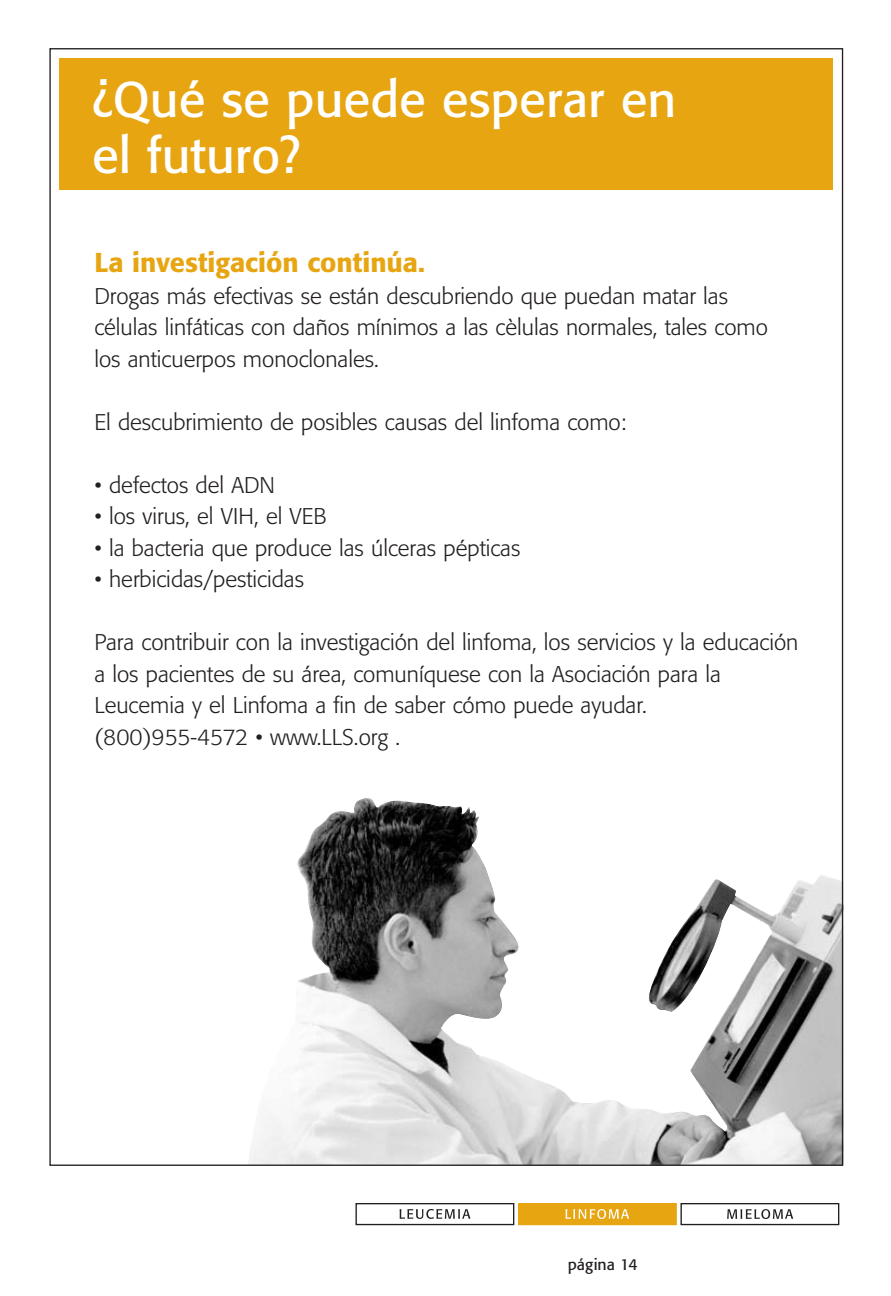
<style>
.page{position:relative;width:891px;height:1296px;background:#fff}
.page>*{position:absolute;margin:0;border:0;box-sizing:border-box;transform-origin:0 0}
.t1{font:49.5px/56.2px "Formata";color:#fff}
.t2{font:500 27px "Formata";color:#e7a512}
.t3{font:300 22.5px/31.5px "Formata";color:#231f20}
.t4{font:15.75px "Formata";color:#231f20}
</style>
<div class="page">
<div style="left:59px;top:58px;width:774px;height:132px;background:#e7a512"></div>
<div style="left:356px;top:1203px;width:158px;height:22px;border:1px solid #231f20"></div>
<div style="left:519px;top:1204px;width:157px;height:21px;background:#e7a512"></div>
<div style="left:518px;top:1203px;width:159px;height:22px;border:1px solid #e7a512"></div>
<div style="left:680px;top:1203px;width:159px;height:22px;border:1px solid #231f20"></div>
<svg style="left:400px;top:1209px;width:70px;height:10px"></svg>
<svg style="left:727px;top:1209px;width:66px;height:10px"></svg>
<svg style="left:566px;top:1209px;width:63px;height:10px"></svg>
<img style="left:249px;top:798px;width:592px;height:366px">
<h1 class="t1" style="left:92px;top:76px;width:586px">¿Qué se puede esperar en el futuro?</h1>
<p class="t2" style="left:94px;top:251px;width:332px">La investigación continúa.</p>
<p class="t3" style="left:94px;top:282px;width:675px">Drogas más efectivas se están descubriendo que puedan matar las células linfáticas con daños mínimos a las cèlulas normales, tales como los anticuerpos monoclonales.</p>
<p class="t3" style="left:94px;top:408px;width:534px">El descubrimiento de posibles causas del linfoma como:</p>
<p class="t3" style="left:94px;top:471px;width:182px">• defectos del ADN</p>
<p class="t3" style="left:94px;top:502px;width:234px">• los virus, el VIH, el VEB</p>
<p class="t3" style="left:94px;top:534px;width:428px">• la bacteria que produce las úlceras pépticas</p>
<p class="t3" style="left:94px;top:565px;width:211px">• herbicidas/pesticidas</p>
<p class="t3" style="left:94px;top:628px;width:706px">Para contribuir con la investigación del linfoma, los servicios y la educación a los pacientes de su área, comuníquese con la Asociación para la Leucemia y el Linfoma a fin de saber cómo puede ayudar. (800)955-4572 • www.LLS.org .</p>
<p class="t4" style="left:568px;top:1258px;width:72px">página 14</p>
</div>
